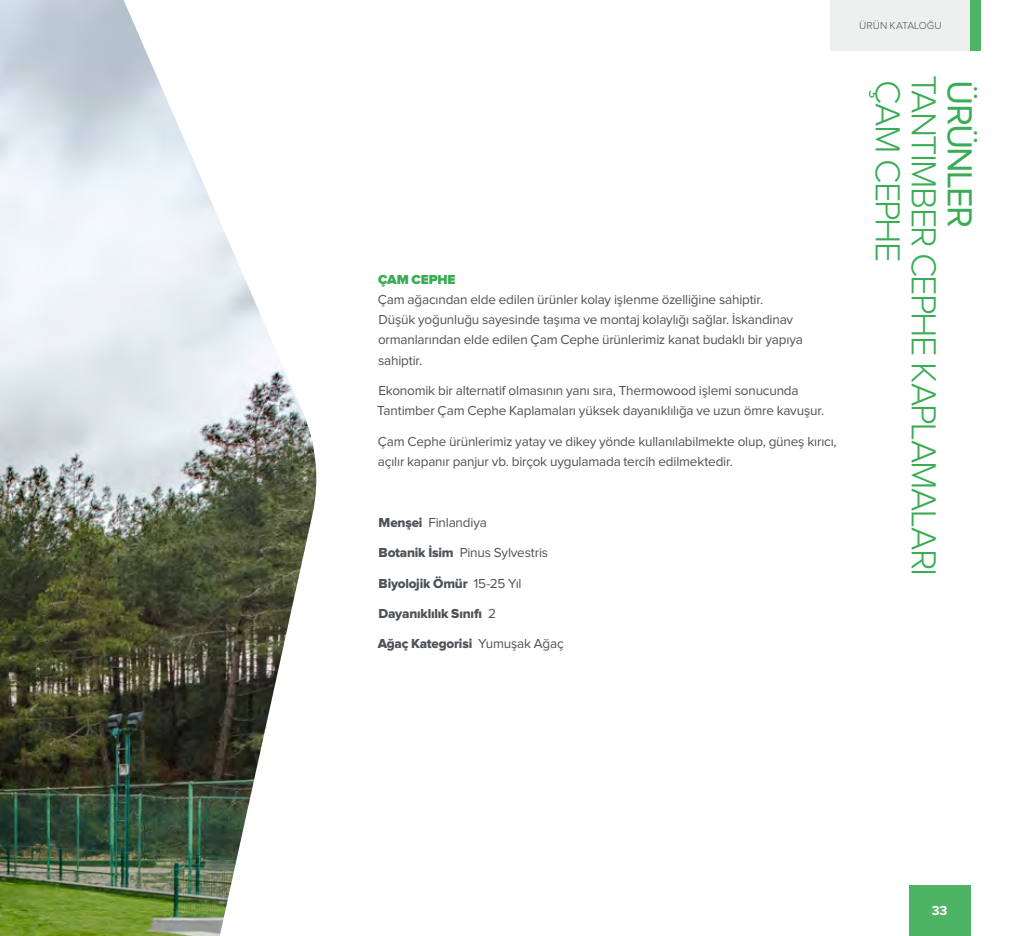
<style>
.page{position:relative;width:1021px;height:936px;background:#fff}
.page>*{position:absolute;margin:0;border:0;box-sizing:border-box;transform-origin:0 0}
.t1{font:300 36px "Proxima Nova";letter-spacing:-.045em;color:#39ac55}
.t2{font:36px "Proxima Nova";letter-spacing:-.05em;color:#39ac55}
.t3{font:13.5px/20.2px "Proxima Nova";letter-spacing:-.015em;color:#4c5257}
.t4{font:13.5px "Proxima Nova Extrabld";letter-spacing:-.015em;color:#4c5257}
.t5{font:900 13.5px "Proxima Nova";letter-spacing:-.015em;color:#39ac55}
.t6{font:700 13.5px "Proxima Nova";color:#fff}
.t7{font:300 10.5px "Proxima Nova";color:#4c5257}
.s1{font-family:"Proxima Nova Extrabld"}
.s2{font-family:"Proxima Nova"}
</style>
<div class="page">
<img style="left:0;top:0;width:317px;height:935px">
<div style="left:830px;top:0;width:140px;height:51px;background:#edeeee"></div>
<div style="left:970px;top:0;width:10px;height:51px;background:#4db466"></div>
<div style="left:909px;top:885px;width:61px;height:50px;background:#4db466"></div>
<p class="t5" style="left:378px;top:273px;width:79px">ÇAM CEPHE</p>
<p class="t3" style="left:378px;top:290px;width:427px">Çam ağacından elde edilen ürünler kolay işlenme özelliğine sahiptir.<br>Düşük yoğunluğu sayesinde taşıma ve montaj kolaylığı sağlar. İskandinav ormanlarından elde edilen Çam Cephe ürünlerimiz kanat budaklı bir yapıya sahiptir.</p>
<p class="t3" style="left:377px;top:381px;width:448px">Ekonomik bir alternatif olmasının yanı sıra, Thermowood işlemi sonucunda<br>Tantimber Çam Cephe Kaplamaları yüksek dayanıklılığa ve uzun ömre kavuşur.</p>
<p class="t3" style="left:378px;top:431px;width:460px">Çam Cephe ürünlerimiz yatay ve dikey yönde kullanılabilmekte olup, güneş kırıcı, açılır kapanır panjur vb. birçok uygulamada tercih edilmektedir.</p>
<p class="t3" style="left:378px;top:512px;width:110px"><span class="s1">Menşei</span> Finlandiya</p>
<p class="t3" style="left:378px;top:543px;width:171px"><span class="s1">Botanik İsim</span> Pinus Sylvestris</p>
<p class="t4" style="left:378px;top:577px;width:144px">Biyolojik Ömür <span class="s2">15-25 Yıl</span></p>
<p class="t4" style="left:378px;top:607px;width:119px">Dayanıklılık Sınıfı <span class="s2">2</span></p>
<p class="t4" style="left:378px;top:637px;width:188px">Ağaç Kategorisi <span class="s2">Yumuşak Ağaç</span></p>
<p class="t7" style="left:859px;top:21px;width:84px">ÜRÜN KATALOĞU</p>
<h1 class="t1" style="left:904px;top:80px;width:183px;rotate:90deg">ÇAM CEPHE</h1>
<h1 class="t1" style="left:940px;top:75px;width:502px;rotate:90deg">TANTIMBER CEPHE KAPLAMALARI</h1>
<h1 class="t2" style="left:976px;top:80px;width:149px;rotate:90deg">ÜRÜNLER</h1>
<p class="t6" style="left:931px;top:904px;width:17px">33</p>
</div>
